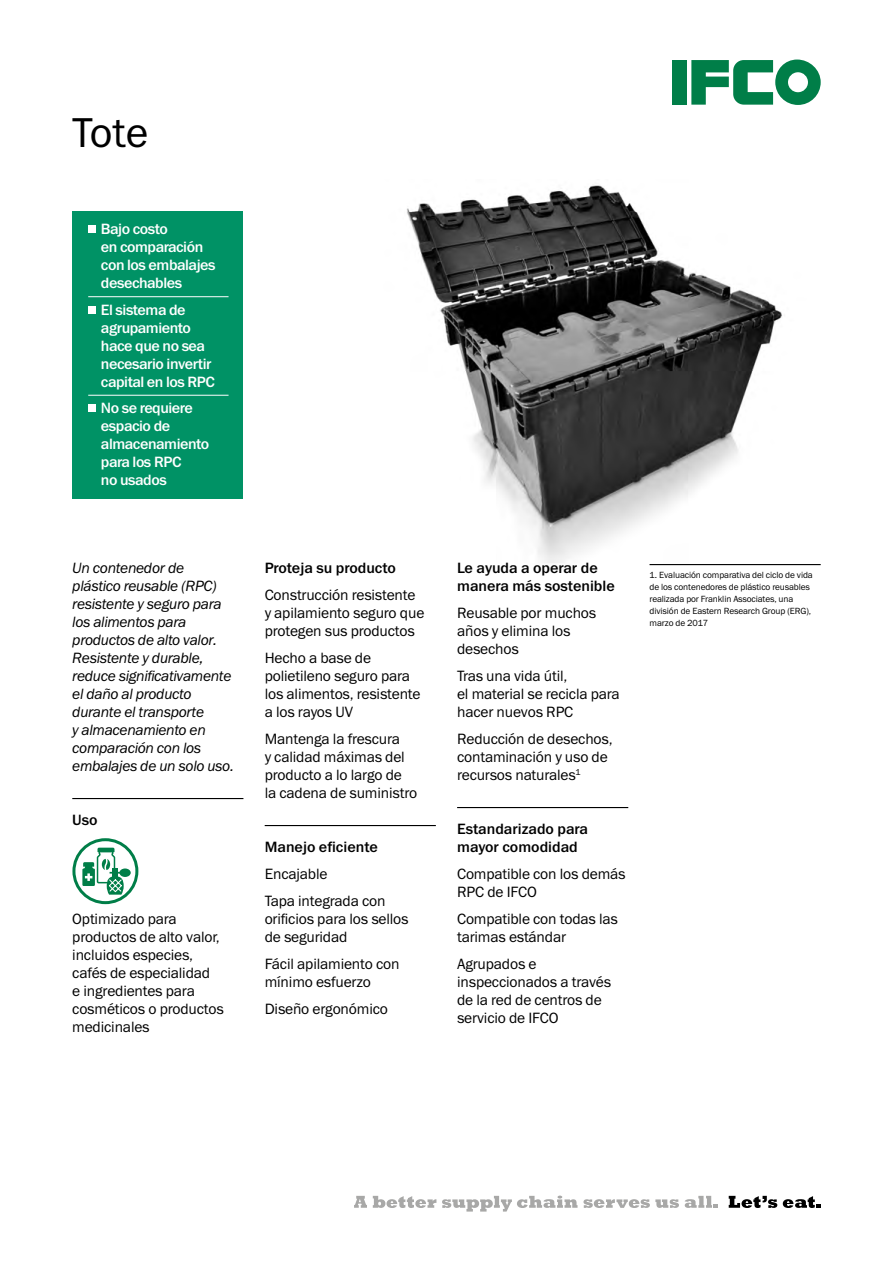
<style>
.page{position:relative;width:893px;height:1263px;background:#fff}
.page>*{position:absolute;margin:0;border:0;box-sizing:border-box;transform-origin:0 0}
.t1{font:42px "Franklin Gothic ITC";color:#000}
.Fliestext{font:15px/18px "Franklin Gothic ITC";letter-spacing:-.01em;color:#000}
.intro_Italic{font:italic 15px/18px "Franklin Gothic ITC";letter-spacing:-.02em;color:#000}
.t2{font:500 15px/18px "Franklin Gothic ITC";letter-spacing:-.03em;color:#fff}
.flies_headline{font:500 15px/18px "Franklin Gothic ITC";color:#000}
.Fliestext-2{font:500 15px/18px "Franklin Gothic ITC";color:#000}
.Copytext{font:9px/12px "Franklin Gothic ITC";letter-spacing:-.01em;color:#000}
</style>
<div class="page">
<div style="left:72px;top:211px;width:170px;height:287px;background:#009265"></div>
<img style="left:407px;top:185px;width:414px;height:381px">
<hr style="left:88px;top:296px;width:141px;height:1px;background:#fff">
<hr style="left:88px;top:395px;width:141px;height:1px;background:#fff">
<div style="left:88px;top:225px;width:7px;height:8px;background:#fff"></div>
<div style="left:88px;top:306px;width:7px;height:7px;background:#fff"></div>
<div style="left:88px;top:404px;width:7px;height:8px;background:#fff"></div>
<hr style="left:72px;top:798px;width:171px;height:1px;background:#000">
<hr style="left:265px;top:825px;width:171px;height:1px;background:#000">
<hr style="left:457px;top:807px;width:171px;height:1px;background:#000">
<hr style="left:649px;top:564px;width:172px;height:1px;background:#000">
<div style="left:72px;top:838px;width:66px;height:66px;border:3px solid #007e48;border-radius:50%"></div>
<div style="left:119px;top:868px;width:12px;height:9px;background:#007e48;border-radius:50%"></div>
<svg style="left:82px;top:848px;width:42px;height:47px"></svg>
<svg style="left:354px;top:1196px;width:13px;height:12px"></svg>
<svg style="left:373px;top:1196px;width:63px;height:12px"></svg>
<svg style="left:442px;top:1195px;width:135px;height:16px"></svg>
<svg style="left:583px;top:1199px;width:96px;height:9px"></svg>
<svg style="left:685px;top:1196px;width:33px;height:12px"></svg>
<svg style="left:729px;top:1196px;width:48px;height:12px"></svg>
<svg style="left:783px;top:1196px;width:38px;height:12px"></svg>
<div style="left:672px;top:60px;width:14px;height:45px;background:#007e48"></div>
<svg style="left:691px;top:60px;width:130px;height:45px"></svg>
<p class="t1" style="left:72px;top:108px;width:77px">Tote</p>
<p class="t2" style="left:101px;top:220px;width:116px">Bajo costo<br>en comparación con los embalajes desechables</p>
<p class="t2" style="left:101px;top:301px;width:116px">El sistema de agrupamiento hace que no sea necesario invertir capital en los RPC</p>
<p class="t2" style="left:101px;top:399px;width:110px">No se requiere espacio de almacenamiento para los RPC<br>no usados</p>
<p class="intro_Italic" style="left:72px;top:559px;width:163px">Un contenedor de plástico reusable (RPC) resistente y seguro para los alimentos para productos de alto valor.<br>Resistente y durable, reduce significativamente el daño al producto durante el transporte<br>y almacenamiento en comparación con los embalajes de un solo uso.</p>
<p class="flies_headline" style="left:72px;top:811px;width:27px">Uso</p>
<p class="Fliestext" style="left:72px;top:909px;width:153px">Optimizado para productos de alto valor, incluidos especies, cafés de especialidad<br>e ingredientes para cosméticos o productos medicinales</p>
<p class="flies_headline" style="left:265px;top:559px;width:133px">Proteja su producto</p>
<p class="Fliestext" style="left:265px;top:585px;width:161px">Construcción resistente y apilamiento seguro que protegen sus productos</p>
<p class="Fliestext" style="left:265px;top:648px;width:157px">Hecho a base de polietileno seguro para los alimentos, resistente a los rayos UV</p>
<p class="Fliestext" style="left:265px;top:729px;width:154px">Mantenga la frescura<br>y calidad máximas del producto a lo largo de la cadena de suministro</p>
<p class="flies_headline" style="left:265px;top:838px;width:115px">Manejo eficiente</p>
<p class="Fliestext" style="left:265px;top:864px;width:64px">Encajable</p>
<p class="Fliestext" style="left:265px;top:891px;width:145px">Tapa integrada con orificios para los sellos de seguridad</p>
<p class="Fliestext" style="left:265px;top:954px;width:136px">Fácil apilamiento con mínimo esfuerzo</p>
<p class="Fliestext" style="left:265px;top:999px;width:125px">Diseño ergonómico</p>
<p class="Fliestext-2" style="left:457px;top:559px;width:159px">Le ayuda a operar de manera más sostenible</p>
<p class="Fliestext" style="left:457px;top:603px;width:141px">Reusable por muchos años y elimina los desechos</p>
<p class="Fliestext" style="left:457px;top:666px;width:164px">Tras una vida útil,<br>el material se recicla para hacer nuevos RPC</p>
<p class="Fliestext" style="left:457px;top:729px;width:157px">Reducción de desechos, contaminación y uso de recursos naturales<sup>1</sup></p>
<p class="flies_headline" style="left:457px;top:820px;width:132px">Estandarizado para mayor comodidad</p>
<p class="Fliestext" style="left:457px;top:864px;width:170px">Compatible con los demás<br>RPC de IFCO</p>
<p class="Fliestext" style="left:457px;top:909px;width:162px">Compatible con todas las tarimas estándar</p>
<p class="Fliestext" style="left:457px;top:954px;width:155px">Agrupados e inspeccionados a través de la red de centros de servicio de IFCO</p>
<p class="Copytext" style="left:649px;top:569px;width:165px">1. Evaluación comparativa del ciclo de vida de los contenedores de plástico reusables realizada por Franklin Associates, una división de Eastern Research Group (ERG), marzo de 2017</p>
</div>
